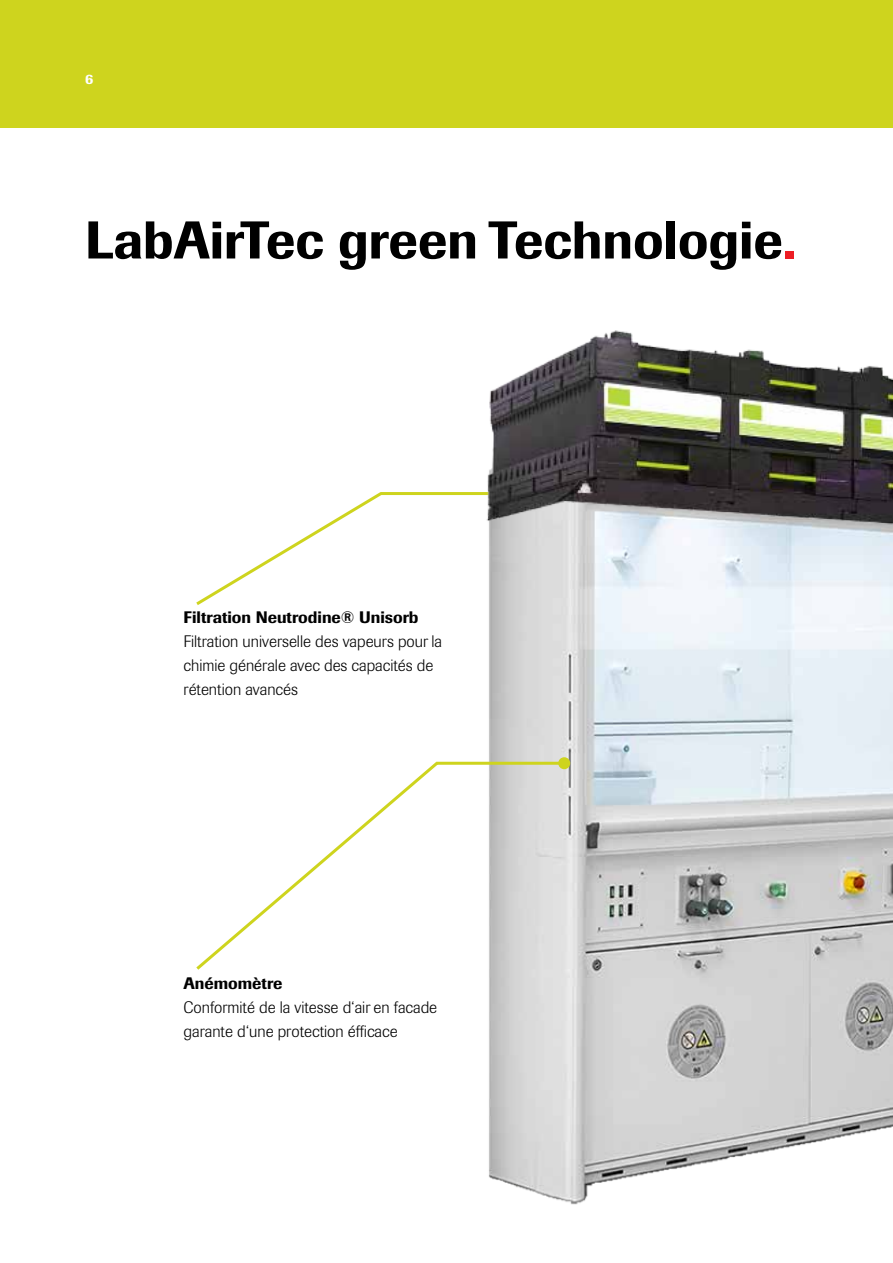
<style>
.page{position:relative;width:893px;height:1263px;background:#fff}
.page>*{position:absolute;margin:0;border:0;box-sizing:border-box;transform-origin:0 0}
.t1{font:500 52.5px "Imago BQ";color:#000}
.t2{font:300 16.5px/23.9px "Imago BQ";color:#000}
.t3{font:500 16.5px "Imago BQ";color:#000}
.t4{font:500 14.25px "Imago BQ";color:#fff}
.s1{color:#ed1d24}
</style>
<div class="page">
<img style="left:451px;top:553px;width:442px;height:652px">
<hr style="left:436px;top:762px;width:128px;height:3px;background:#ced41e">
<div style="left:558px;top:757px;width:12px;height:12px;background:#ced41e;border-radius:50%"></div>
<hr style="left:381px;top:492px;width:126px;height:3px;background:#ced41e">
<svg style="left:196px;top:492px;width:186px;height:113px"></svg>
<svg style="left:196px;top:761px;width:245px;height:209px"></svg>
<img style="left:486px;top:330px;width:407px;height:223px">
<div style="left:0;top:0;width:893px;height:128px;background:#ced41e"></div>
<p class="t4" style="left:85px;top:70px;width:10px">6</p>
<h1 class="t1" style="left:85px;top:208px;width:712px">LabAirTec green Technologie<span class="s1">.</span></h1>
<p class="t3" style="left:184px;top:608px;width:237px">Filtration Neutrodine® Unisorb</p>
<p class="t2" style="left:184px;top:630px;width:260px">Filtration universelle des vapeurs pour la chimie générale avec des capacités de rétention avancés</p>
<p class="t3" style="left:184px;top:973px;width:100px">Anémomètre</p>
<p class="t2" style="left:184px;top:996px;width:255px">Conformité de la vitesse d‘air en facade garante d‘une protection éfficace</p>
</div>
